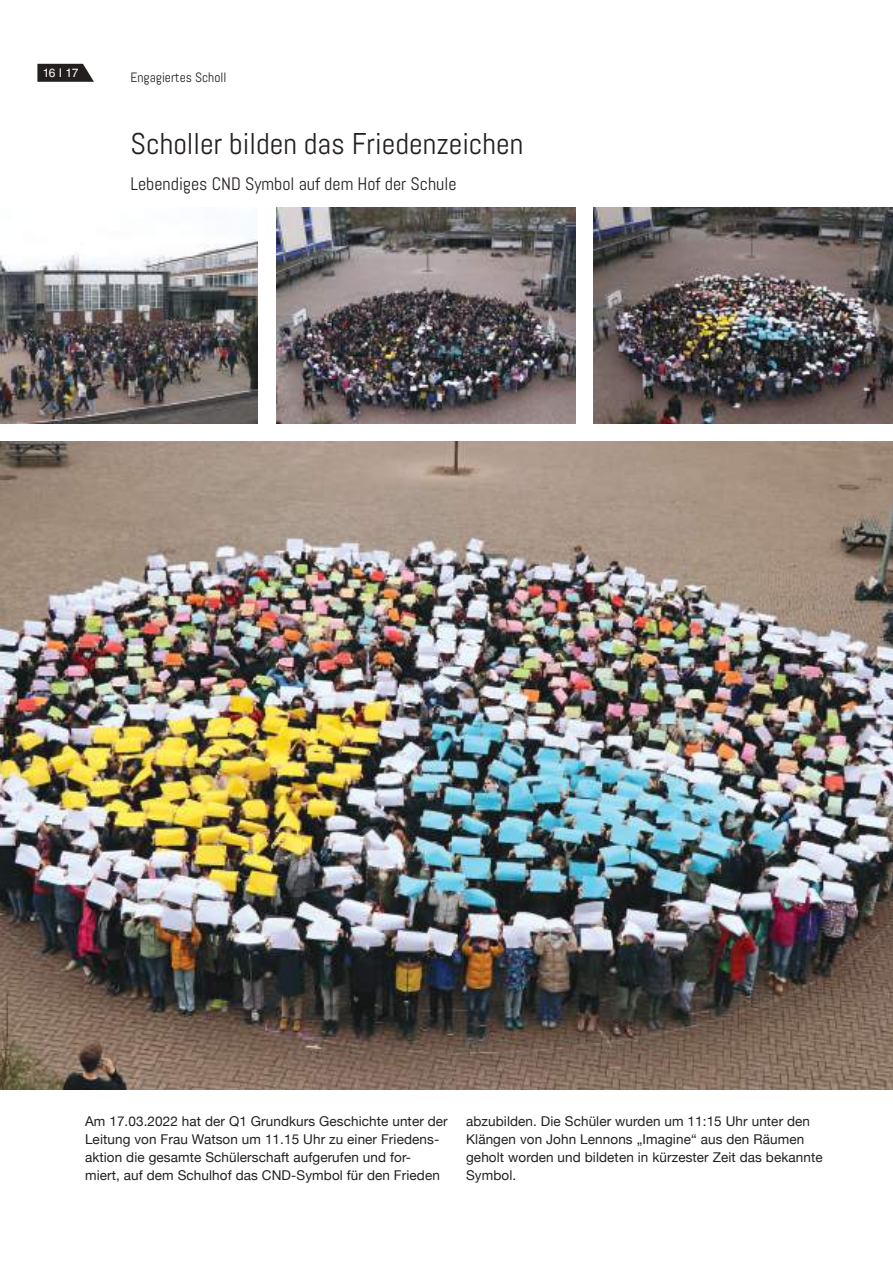
<style>
.page{position:relative;width:893px;height:1263px;background:#fff}
.page>*{position:absolute;margin:0;border:0;box-sizing:border-box;transform-origin:0 0}
.t1{font:30px "Abel";color:#241f1f}
.t2{font:18px "Abel";color:#241f1f}
.t3{font:13.5px/18px "Helvetica Neue";letter-spacing:.01em;color:#241f1f}
.t4{font:13.5px "Abel";color:#241f1f}
.t5{font:12px "Helvetica LT Std";color:#fff}
</style>
<div class="page">
<svg style="left:37px;top:64px;width:57px;height:18px"></svg>
<img style="left:0;top:442px;width:893px;height:648px">
<img style="left:0;top:231px;width:258px;height:193px">
<img style="left:277px;top:208px;width:298px;height:216px">
<img style="left:593px;top:208px;width:300px;height:216px">
<p class="t5" style="left:43px;top:66px;width:37px">16 I 17</p>
<p class="t4" style="left:131px;top:69px;width:97px">Engagiertes Scholl</p>
<h1 class="t1" style="left:131px;top:124px;width:394px">Scholler bilden das Friedenzeichen</h1>
<h2 class="t2" style="left:131px;top:172px;width:327px">Lebendiges CND Symbol auf dem Hof der Schule</h2>
<p class="t3" style="left:85px;top:1113px;width:364px">Am 17.03.2022 hat der Q1 Grundkurs Geschichte unter der Leitung von Frau Watson um 11.15 Uhr zu einer Friedens&shy;aktion die gesamte Schülerschaft aufgerufen und for&shy;miert, auf dem Schulhof das CND-Symbol für den Frieden</p>
<p class="t3" style="left:466px;top:1113px;width:358px">abzubilden. Die Schüler wurden um 11:15 Uhr unter den Klängen von John Lennons „Imagine“ aus den Räumen geholt worden und bildeten in kürzester Zeit das bekannte Symbol.</p>
</div>
